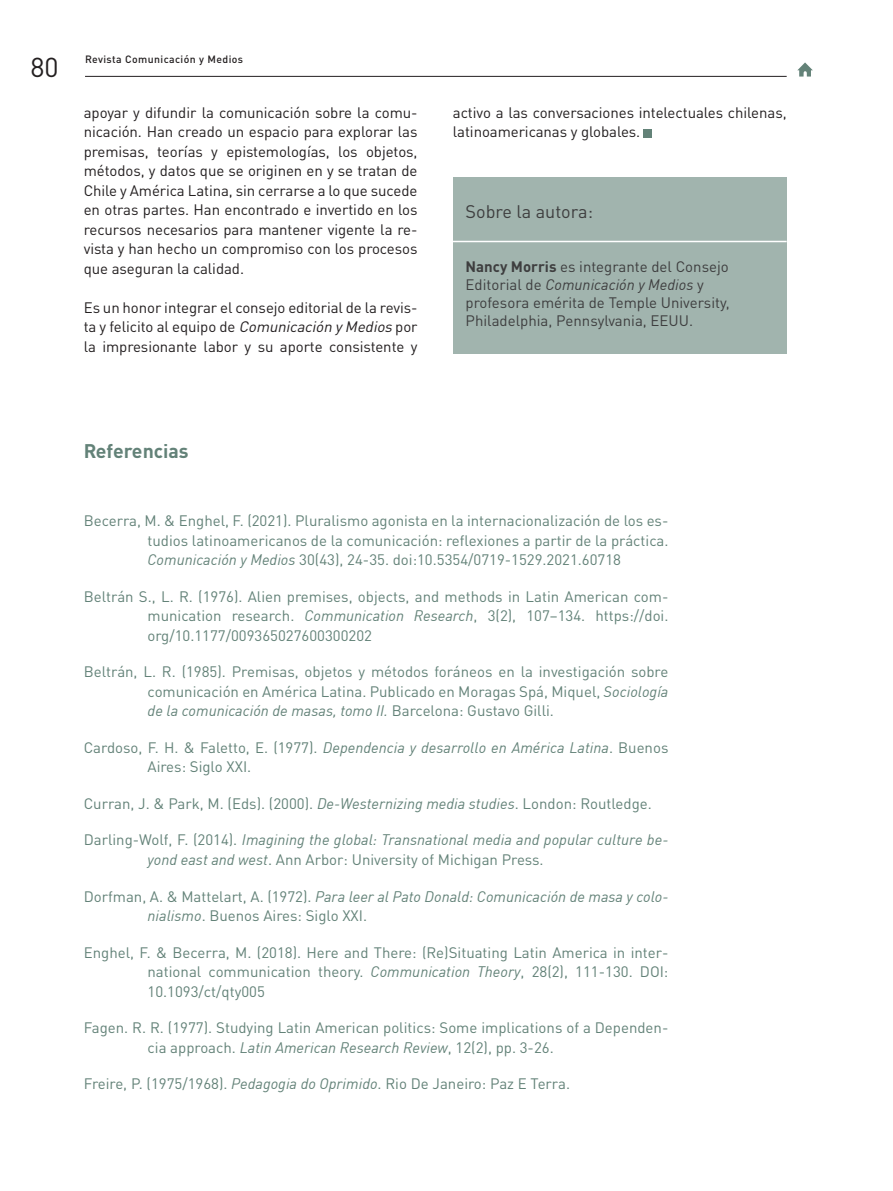
<style>
.page{position:relative;width:893px;height:1191px;background:#fff}
.page>*{position:absolute;margin:0;border:0;box-sizing:border-box;transform-origin:0 0}
.t1{font:27px "DIN Pro";color:#231f20}
.t2{font:700 19.5px "DIN Pro";color:#638278}
.t3{font:18px "DIN Pro";color:#3e3e3f}
.t4{font:15px/19.5px "DIN Pro";color:#638278;text-align:justify}
.t5{font:15px/19.5px "DIN Pro";letter-spacing:-.005em;color:#231f20;text-align:justify}
.t6{font:italic 15px "DIN";color:#638278}
.t7{font:15px/18px "DIN Pro";color:#3e3e3f}
.t8{font:italic 15px "DIN";color:#3e3e3f}
.t9{font:500 10.5px "DIN Pro";letter-spacing:.04em;color:#231f20}
.s1{font-style:italic}
.s2{font-weight:700}
.s3{font-family:"DIN Pro";font-style:normal}
.s4{font-family:"DIN";font-style:italic}
</style>
<div class="page">
<hr style="left:85px;top:76px;width:702px;height:1px;background:#231f20">
<div style="left:453px;top:177px;width:334px;height:176px;background:#a1b4ae"></div>
<hr style="left:453px;top:241px;width:334px;height:1px;background:#fff">
<div style="left:644px;top:129px;width:8px;height:8px;background:#638278"></div>
<svg style="left:797px;top:62px;width:16px;height:15px"></svg>
<h1 class="t1" style="left:31px;top:48px;width:30px">80</h1>
<p class="t9" style="left:85px;top:51px;width:160px">Revista Comunicación y Medios</p>
<p class="t5" style="left:84px;top:102px;width:335px">apoyar y difundir la comunicación sobre la comu&shy;nicación. Han creado un espacio para explorar las premisas, teorías y epistemologías, los objetos, métodos, y datos que se originen en y se tratan de Chile y América Latina, sin cerrarse a lo que sucede en otras partes. Han encontrado e invertido en los recursos necesarios para mantener vigente la re&shy;vista y han hecho un compromiso con los procesos que aseguran la calidad.</p>
<p class="t5" style="left:84px;top:297px;width:335px">Es un honor integrar el consejo editorial de la revis&shy;ta y felicito al equipo de <span class="s1">Comunicación yMedios</span> por la impresionante labor y su aporte consistente y</p>
<h2 class="t2" style="left:84px;top:434px;width:106px">Referencias</h2>
<p class="t5" style="left:453px;top:102px;width:335px">activo a las conversaciones intelectuales chilenas, latinoamericanas y globales.</p>
<p class="t3" style="left:466px;top:199px;width:129px">Sobre la autora:</p>
<p class="t7" style="left:466px;top:257px;width:265px"><span class="s2">Nancy Morris</span> es integrante del Consejo</p>
<p class="t8" style="left:466px;top:279px;width:240px"><span class="s3">Editorial de</span> Comunicación y Medios <span class="s3">y</span></p>
<p class="t7" style="left:466px;top:293px;width:265px">profesora emérita de Temple University,<br>Philadelphia, Pennsylvania, EEUU.</p>
<p class="t4" style="left:148px;top:510px;width:522px;text-indent:-64px">Becerra, M. &amp; Enghel, F. (2021). Pluralismo agonista en la internacionalización de los es&shy;tudios latinoamericanos de la comunicación: reflexiones a partir de la práctica.<br><span class="s4">Comunicación y Medios</span> 30(43), 24-35. doi:10.5354/0719-1529.2021.60718</p>
<p class="t4" style="left:148px;top:586px;width:522px;text-indent:-64px">Beltrán S., L. R. (1976). Alien premises, objects, and methods in Latin American com&shy;munication research. <span class="s4">Communication Research</span>, 3(2), 107–134. https://doi. org/10.1177/009365027600300202</p>
<p class="t4" style="left:84px;top:661px;width:586px;text-align:right">Beltrán, L. R. (1985). Premisas, objetos y métodos foráneos en la investigación sobre comunicación en América Latina. Publicado en Moragas Spá, Miquel, <span class="s4">Sociología</span></p>
<p class="t6" style="left:148px;top:705px;width:408px">de la comunicación de masas, tomo II. <span class="s3">Barcelona: Gustavo Gilli.</span></p>
<p class="t4" style="left:148px;top:737px;width:522px;text-indent:-64px">Cardoso, F. H. &amp; Faletto, E. (1977). <span class="s4">Dependencia y desarrollo en América Latina</span>. Buenos<br>Aires: Siglo XXI.</p>
<p class="t4" style="left:84px;top:793px;width:570px">Curran, J. &amp; Park, M. (Eds). (2000). <span class="s4">De-Westernizing media studies</span>. London: Routledge.</p>
<p class="t6" style="left:84px;top:834px;width:586px"><span class="s3">Darling-Wolf, F. (2014).</span> Imagining the global: Transnational media and popular culture be-</p>
<p class="t4" style="left:148px;top:849px;width:398px"><span class="s4">yond east and west</span>. Ann Arbor: University of Michigan Press.</p>
<p class="t6" style="left:84px;top:891px;width:586px"><span class="s3">Dorfman, A. &amp; Mattelart, A. (1972).</span> Para leer al Pato Donald: Comunicación de masa y colo-</p>
<p class="t4" style="left:148px;top:905px;width:221px"><span class="s4">nialismo</span>. Buenos Aires: Siglo XXI.</p>
<p class="t4" style="left:148px;top:941px;width:522px;text-indent:-64px">Enghel, F. &amp; Becerra, M. (2018). Here and There: (Re)Situating Latin America in inter&shy;national communication theory. <span class="s4">Communication Theory</span>, 28(2), 111-130. DOI:<br>10.1093/ct/qty005</p>
<p class="t4" style="left:148px;top:1017px;width:522px;text-indent:-64px">Fagen. R. R. (1977). Studying Latin American politics: Some implications of a Dependen&shy;cia approach. <span class="s4">Latin American Research Review</span>, 12(2), pp. 3-26.</p>
<p class="t4" style="left:84px;top:1073px;width:488px">Freire, P. (1975/1968). <span class="s4">Pedagogia do Oprimido</span>. Rio De Janeiro: Paz E Terra.</p>
</div>
